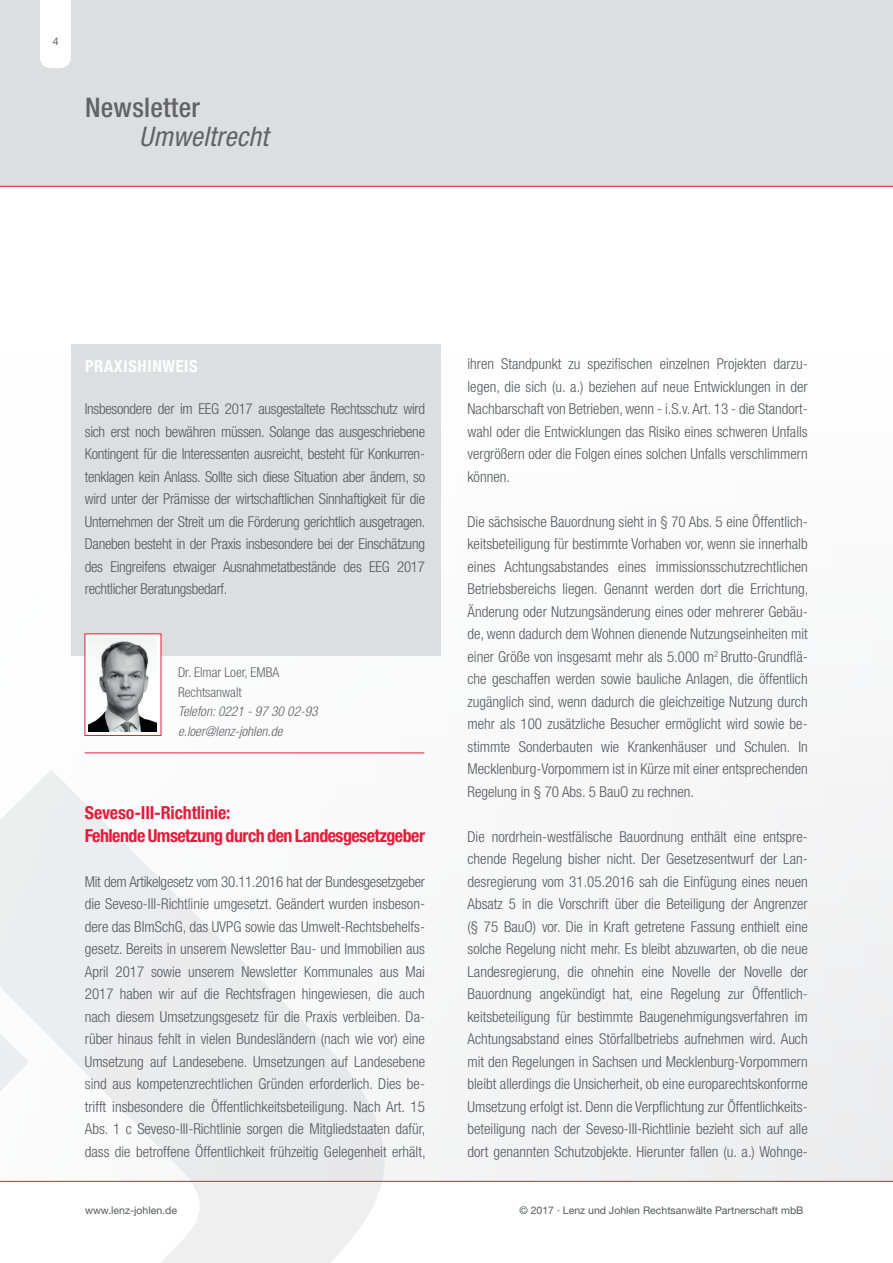
<style>
.page{position:relative;width:893px;height:1263px;background:#fff}
.page>*{position:absolute;margin:0;border:0;box-sizing:border-box;transform-origin:0 0}
.t1{font:italic condensed 27px "Helvetica Neue LT Std";letter-spacing:.01em;color:#636366}
.t2{font:500 condensed 27px "Helvetica Neue LT Std";letter-spacing:.01em;color:#636366}
.t3{font:700 condensed 18px/22.5px "Helvetica Neue LT Std";letter-spacing:-.03em;color:#e41c3b}
.t4{font:700 condensed 16.5px "Helvetica Neue LT Std";letter-spacing:.04em;color:#fff}
.t5{font:300 condensed 15px/22.5px "Helvetica Neue LT Std";color:#57585a;text-align:justify}
.t6{font:italic 300 condensed 13.5px/19.5px "Helvetica Neue LT Std";color:#636366}
.t7{font:300 condensed 13.5px/19.5px "Helvetica Neue LT Std";color:#636366}
.t8{font:10.5px "Helvetica Neue LT Std";color:#57585a}
</style>
<div class="page">
<div style="left:0;top:0;width:893px;height:187px;background:#dddee0"></div>
<div style="left:0;top:344px;width:893px;height:837px;background:#f8f8f9"></div>
<svg style="left:0;top:771px;width:386px;height:492px;fill:#efeff0"></svg>
<div style="left:71px;top:344px;width:370px;height:312px;background:#dddee0"></div>
<div style="left:85px;top:634px;width:76px;height:102px;background:#fff"></div>
<img style="left:89px;top:638px;width:68px;height:93px">
<hr style="left:85px;top:753px;width:339px;height:1px;background:#e41c3b">
<hr style="left:0;top:1181px;width:893px;height:1px;background:#e41c3b">
<hr style="left:0;top:186px;width:893px;height:1px;background:#e41c3b">
<div style="left:40px;top:0;width:31px;height:68px;background:#fff"></div>
<p class="t8" style="left:53px;top:35px;width:7px">4</p>
<h1 class="t2" style="left:85px;top:91px;width:116px">Newsletter</h1>
<h1 class="t1" style="left:139px;top:120px;width:131px">Umweltrecht</h1>
<p class="t4" style="left:85px;top:356px;width:114px">PRAXISHINWEIS</p>
<p class="t5" style="left:85px;top:397px;width:342px">Insbesondere der im EEG 2017 ausgestaltete Rechtsschutz wird sich erst noch bewähren müssen. Solange das ausgeschriebene Kontingent für die Interessenten ausreicht, besteht für Konkurren&shy;tenklagen kein Anlass. Sollte sich diese Situation aber ändern, so wird unter der Prämisse der wirtschaftlichen Sinnhaftigkeit für die Unternehmen der Streit um die Förderung gerichtlich ausgetragen.<br>Daneben besteht in der Praxis insbesondere bei der Einschätzung des Eingreifens etwaiger Ausnahmetatbestände des EEG 2017 rechtlicher Beratungsbedarf.</p>
<p class="t7" style="left:178px;top:662px;width:103px">Dr. Elmar Loer, EMBA<br>Rechtsanwalt</p>
<p class="t6" style="left:178px;top:702px;width:141px">Telefon: 0221 - 97 30 02-93 e.loer@lenz-johlen.de</p>
<p class="t3" style="left:85px;top:801px;width:342px">Seveso-III-Richtlinie:<br>Fehlende Umsetzung durch den Landesgesetzgeber</p>
<p class="t5" style="left:85px;top:870px;width:342px">Mit dem Artikelgesetz vom 30.11.2016 hat der Bundesgesetzgeber die Seveso-III-Richtlinie umgesetzt. Geändert wurden insbeson&shy;dere das BImSchG, das UVPG sowie das Umwelt-Rechtsbehelfs&shy;gesetz. Bereits in unserem Newsletter Bau- und Immobilien aus April 2017 sowie unserem Newsletter Kommunales aus Mai 2017 haben wir auf die Rechtsfragen hingewiesen, die auch nach diesem Umsetzungsgesetz für die Praxis verbleiben. Da&shy;rüber hinaus fehlt in vielen Bundesländern (nach wie vor) eine Umsetzung auf Landesebene. Umsetzungen auf Landesebene sind aus kompetenzrechtlichen Gründen erforderlich. Dies be&shy;trifft insbesondere die Öffentlichkeitsbeteiligung. Nach Art. 15<br>Abs. 1 c Seveso-III-Richtlinie sorgen die Mitgliedstaaten dafür, dass die betroffene Öffentlichkeit frühzeitig Gelegenheit erhält,</p>
<p class="t5" style="left:468px;top:352px;width:342px">ihren Standpunkt zu spezifischen einzelnen Projekten darzu&shy;legen, die sich (u. a.) beziehen auf neue Entwicklungen in der Nachbarschaft von Betrieben, wenn - i.S.v. Art. 13 - die Standort&shy;wahl oder die Entwicklungen das Risiko eines schweren Unfalls vergrößern oder die Folgen eines solchen Unfalls verschlimmern können.</p>
<p class="t5" style="left:468px;top:510px;width:342px">Die sächsische Bauordnung sieht in § 70 Abs. 5 eine Öffentlich&shy;keitsbeteiligung für bestimmte Vorhaben vor, wenn sie innerhalb eines Achtungsabstandes eines immissionsschutzrechtlichen Betriebsbereichs liegen. Genannt werden dort die Errichtung, Änderung oder Nutzungsänderung eines oder mehrerer Gebäu&shy;de, wenn dadurch dem Wohnen dienende Nutzungseinheiten mit einer Größe von insgesamt mehr als 5.000 m<sup>2</sup> Brutto-Grundflä&shy;che geschaffen werden sowie bauliche Anlagen, die öffentlich zugänglich sind, wenn dadurch die gleichzeitige Nutzung durch mehr als 100 zusätzliche Besucher ermöglicht wird sowie be&shy;stimmte Sonderbauten wie Krankenhäuser und Schulen. In Mecklenburg-Vorpommern ist in Kürze mit einer entsprechenden Regelung in § 70 Abs. 5 BauO zu rechnen.</p>
<p class="t5" style="left:468px;top:825px;width:342px">Die nordrhein-westfälische Bauordnung enthält eine entspre&shy;chende Regelung bisher nicht. Der Gesetzesentwurf der Lan&shy;desregierung vom 31.05.2016 sah die Einfügung eines neuen Absatz 5 in die Vorschrift über die Beteiligung der Angrenzer (§ 75 BauO) vor. Die in Kraft getretene Fassung enthielt eine solche Regelung nicht mehr. Es bleibt abzuwarten, ob die neue Landesregierung, die ohnehin eine Novelle der Novelle der Bauordnung angekündigt hat, eine Regelung zur Öffentlich&shy;keitsbeteiligung für bestimmte Baugenehmigungsverfahren im Achtungsabstand eines Störfallbetriebs aufnehmen wird. Auch mit den Regelungen in Sachsen und Mecklenburg-Vorpommern bleibt allerdings die Unsicherheit, ob eine europarechtskonforme Umsetzung erfolgt ist. Denn die Verpflichtung zur Öffentlichkeits&shy;beteiligung nach der Seveso-III-Richtlinie bezieht sich auf alle dort genannten Schutzobjekte. Hierunter fallen (u. a.) Wohnge-</p>
<p class="t8" style="left:85px;top:1204px;width:93px">www.lenz-johlen.de</p>
<p class="t8" style="left:519px;top:1204px;width:285px">© 2017 · Lenz und Johlen Rechtsanwälte Partnerschaft mbB</p>
</div>
